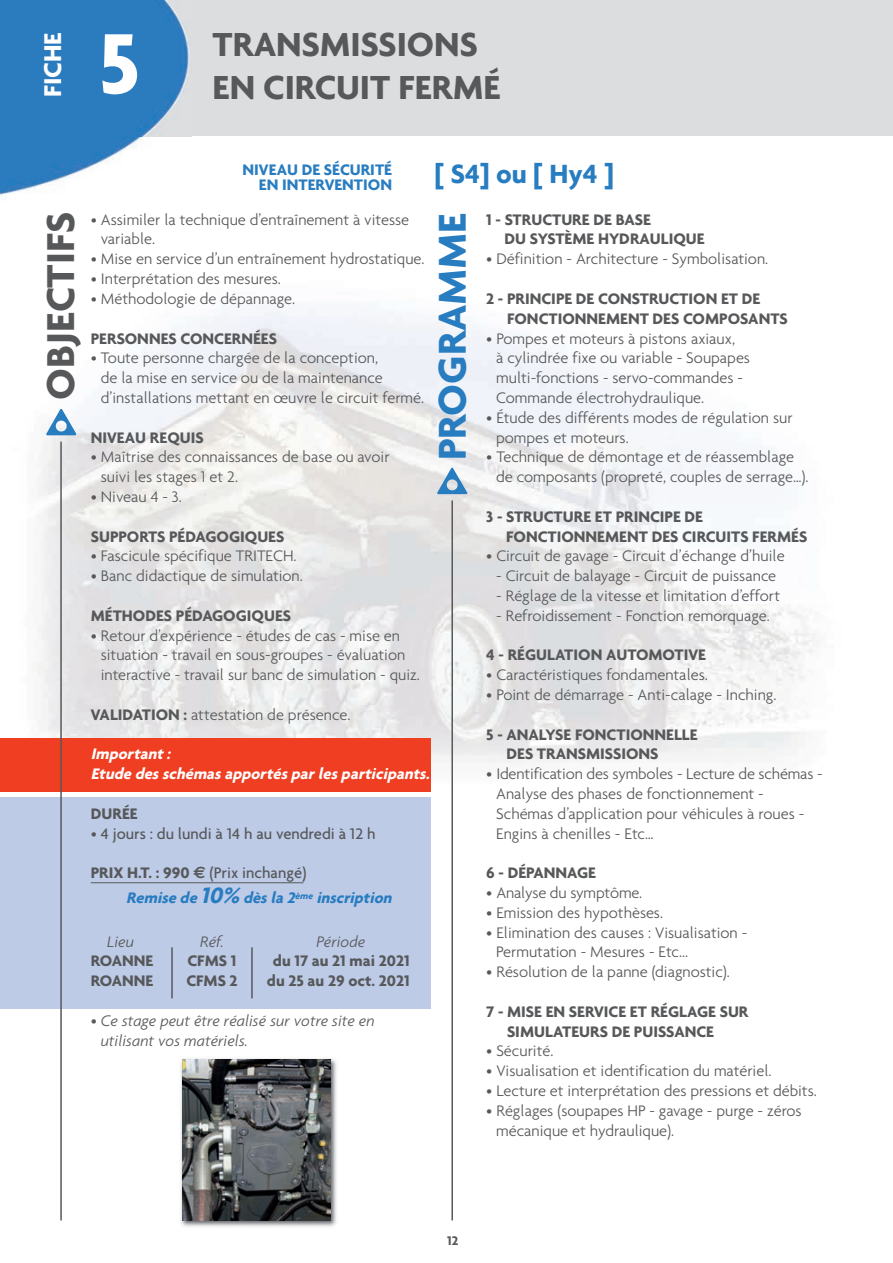
<style>
.page{position:relative;width:893px;height:1263px;background:#fff}
.page>*{position:absolute;margin:0;border:0;box-sizing:border-box;transform-origin:0 0}
.t1{font:700 92.1px "Agenda";color:#fff}
.t2{font:700 42px "Agenda";color:#57585a}
.t3{font:700 42px "Agenda";color:#287cc0}
.t4{font:700 36px/43.2px "Agenda";color:#57585a}
.t5{font:700 28.5px "Agenda";color:#287cc0}
.t6{font:700 26.25px "Agenda";color:#fff}
.t7{font:300 16.5px/19.8px "Agenda";color:#57585a}
.t8{font:700 16.5px/19.8px "Agenda";color:#57585a}
.t9{font:italic 300 16.5px/19.8px "Agenda";color:#57585a}
.t10{font:italic 700 16.5px/25.2px "Agenda";color:#287cc0}
.t11{font:italic 700 16.5px/19.8px "Agenda";color:#fff}
.t12{font:500 16.5px "Agenda";color:#57585a}
.t13{font:700 16.5px/15px "Agenda";color:#287cc0;text-align:right}
.t14{font:700 13.5px "Agenda";color:#57585a}
.s1{font-weight:700}
.s2{font-weight:300}
.s3{font-style:normal;color:#57585a}
.s4{font-family:"Euro Sans";font-style:normal;color:#57585a}
.s5{font-weight:500;font-style:normal;color:#57585a}
.s6{font-size:24px}
.s7{font-style:normal}
</style>
<div class="page">
<div style="left:0;top:0;width:893px;height:136px;background:#dbddde"></div>
<img style="left:0;top:0;width:191px;height:196px">
<img style="left:0;top:305px;width:816px;height:916px">
<div style="left:0;top:797px;width:431px;height:211px;background:#bdcbe7"></div>
<div style="left:0;top:738px;width:431px;height:54px;background:#ef3e22"></div>
<hr style="left:91px;top:882px;width:212px;height:1px;background:#57585a">
<hr style="left:171px;top:947px;width:2px;height:51px;background:#57585a">
<hr style="left:251px;top:947px;width:2px;height:51px;background:#57585a">
<hr style="left:60px;top:442px;width:2px;height:778px;background:#57585a">
<hr style="left:451px;top:500px;width:2px;height:720px;background:#57585a">
<svg style="left:46px;top:409px;width:30px;height:26px"></svg>
<svg style="left:437px;top:468px;width:30px;height:26px"></svg>
<img style="left:84px;top:1054px;width:351px;height:173px">
<img style="left:182px;top:1060px;width:149px;height:160px">
<h3 class="t6" style="left:37px;top:97px;width:66px;rotate:-90deg">FICHE</h3>
<h1 class="t1" style="left:98px;top:7px;width:43px">5</h1>
<h3 class="t4" style="left:213px;top:21px;width:289px">TRANSMISSIONS<br>EN CIRCUIT FERMÉ</h3>
<p class="t13" style="left:243px;top:162px;width:151px">NIVEAU DE SÉCURITÉ<br>EN INTERVENTION</p>
<h3 class="t5" style="left:435px;top:157px;width:181px">[ S4] ou [ Hy4 ]</h3>
<p class="t7" style="left:101px;top:209px;width:310px;text-indent:-10px">• Assimiler la technique d’entraînement à vitesse variable.</p>
<p class="t7" style="left:91px;top:249px;width:335px">• Mise en service d’un entraînement hydrostatique.</p>
<p class="t7" style="left:91px;top:268px;width:192px">• Interprétation des mesures.</p>
<p class="t7" style="left:91px;top:288px;width:206px">• Méthodologie de dépannage.</p>
<p class="t8" style="left:91px;top:328px;width:188px">PERSONNES CONCERNÉES</p>
<p class="t7" style="left:101px;top:348px;width:325px;text-indent:-10px">• Toute personne chargée de la conception,<br>de la mise en service ou de la maintenance d’installations mettant en œuvre le circuit fermé.</p>
<p class="t8" style="left:91px;top:427px;width:114px">NIVEAU REQUIS</p>
<p class="t7" style="left:101px;top:447px;width:290px;text-indent:-10px">• Maîtrise des connaissances de base ou avoir suivi les stages 1 et 2.</p>
<p class="t7" style="left:91px;top:486px;width:93px">• Niveau 4 - 3.</p>
<p class="t8" style="left:91px;top:526px;width:195px">SUPPORTS PÉDAGOGIQUES</p>
<p class="t7" style="left:91px;top:546px;width:207px">• Fascicule spécifique TRITECH.</p>
<p class="t7" style="left:91px;top:565px;width:214px">• Banc didactique de simulation.</p>
<p class="t8" style="left:91px;top:605px;width:202px">MÉTHODES PÉDAGOGIQUES</p>
<p class="t7" style="left:101px;top:625px;width:321px;text-indent:-10px">• Retour d’expérience - études de cas - mise en situation - travail en sous-groupes - évaluation interactive - travail sur banc de simulation - quiz.</p>
<p class="t7" style="left:91px;top:704px;width:261px"><span class="s1">VALIDATION :</span> attestation de présence.</p>
<p class="t11" style="left:91px;top:744px;width:343px">Important :<br>Etude des schémas apportés par les participants.</p>
<p class="t8" style="left:91px;top:803px;width:48px">DURÉE</p>
<p class="t12" style="left:91px;top:823px;width:286px"><span class="s2">•</span> 4 jours : du lundi à 14 h au vendredi à 12 h</p>
<p class="t10" style="left:126px;top:860px;width:270px;text-indent:-35px"><span class="s3">PRIX H.T. : 990</span> <span class="s4">€</span> <span class="s5">(Prix inchangé)<br></span>Remise de <span class="s6">10%</span> dès la 2<sup>ème</sup> inscription</p>
<p class="t9" style="left:107px;top:931px;width:28px">Lieu</p>
<p class="t9" style="left:200px;top:931px;width:25px">Réf.</p>
<p class="t9" style="left:316px;top:931px;width:50px">Période</p>
<p class="t8" style="left:91px;top:951px;width:64px">ROANNE</p>
<p class="t8" style="left:188px;top:951px;width:50px">CFMS 1</p>
<p class="t8" style="left:273px;top:951px;width:138px">du 17 au 21 mai 2021</p>
<p class="t8" style="left:91px;top:970px;width:64px">ROANNE</p>
<p class="t8" style="left:186px;top:970px;width:53px">CFMS 2</p>
<p class="t8" style="left:267px;top:970px;width:144px">du 25 au 29 oct. 2021</p>
<p class="t9" style="left:101px;top:1010px;width:275px;text-indent:-10px"><span class="s7">•</span> Ce stage peut être réalisé sur votre site en utilisant vos matériels.</p>
<h2 class="t2" style="left:35px;top:400px;width:189px;rotate:-90deg">OBJECTIFS</h2>
<h2 class="t3" style="left:427px;top:460px;width:249px;rotate:-90deg">PROGRAMME</h2>
<p class="t8" style="left:505px;top:209px;width:202px;text-indent:-18px">1 - STRUCTURE DE BASE<br>DU SYSTÈME HYDRAULIQUE</p>
<p class="t7" style="left:486px;top:249px;width:284px">• Définition - Architecture - Symbolisation.</p>
<p class="t8" style="left:507px;top:288px;width:282px;text-indent:-21px">2 - PRINCIPE DE CONSTRUCTION ET DE<br>FONCTIONNEMENT DES COMPOSANTS</p>
<p class="t7" style="left:496px;top:328px;width:255px;text-indent:-10px">• Pompes et moteurs à pistons axiaux,<br>à cylindrée fixe ou variable - Soupapes multi-fonctions - servo-commandes - Commande électrohydraulique.</p>
<p class="t7" style="left:496px;top:407px;width:298px;text-indent:-10px">• Étude des différents modes de régulation sur pompes et moteurs.</p>
<p class="t7" style="left:496px;top:447px;width:314px;text-indent:-10px">• Technique de démontage et de réassemblage de composants (propreté, couples de serrage…).</p>
<p class="t8" style="left:506px;top:506px;width:303px;text-indent:-20px">3 - STRUCTURE ET PRINCIPE DE<br>FONCTIONNEMENT DES CIRCUITS FERMÉS</p>
<p class="t7" style="left:486px;top:546px;width:300px">• Circuit de gavage - Circuit d’échange d’huile</p>
<p class="t7" style="left:496px;top:565px;width:282px">- Circuit de balayage - Circuit de puissance</p>
<p class="t7" style="left:496px;top:585px;width:285px">- Réglage de la vitesse et limitation d’effort</p>
<p class="t7" style="left:496px;top:605px;width:275px">- Refroidissement - Fonction remorquage.</p>
<p class="t8" style="left:486px;top:645px;width:221px">4 - RÉGULATION AUTOMOTIVE</p>
<p class="t7" style="left:486px;top:664px;width:223px">• Caractéristiques fondamentales.</p>
<p class="t7" style="left:486px;top:684px;width:292px">• Point de démarrage - Anti-calage - Inching.</p>
<p class="t8" style="left:506px;top:724px;width:193px;text-indent:-20px">5 - ANALYSE FONCTIONNELLE<br>DES TRANSMISSIONS</p>
<p class="t7" style="left:496px;top:763px;width:328px;text-indent:-10px">• Identification des symboles - Lecture de schémas - Analyse des phases de fonctionnement - Schémas d’application pour véhicules à roues - Engins à chenilles - Etc…</p>
<p class="t8" style="left:486px;top:862px;width:111px">6 - DÉPANNAGE</p>
<p class="t7" style="left:486px;top:882px;width:158px">• Analyse du symptôme.</p>
<p class="t7" style="left:486px;top:902px;width:178px">• Emission des hypothèses.</p>
<p class="t7" style="left:496px;top:922px;width:253px;text-indent:-10px">• Elimination des causes : Visualisation -<br>Permutation - Mesures - Etc...</p>
<p class="t7" style="left:486px;top:961px;width:245px">• Résolution de la panne (diagnostic).</p>
<p class="t8" style="left:507px;top:1001px;width:243px;text-indent:-21px">7 - MISE EN SERVICE ET RÉGLAGE SUR<br>SIMULATEURS DE PUISSANCE</p>
<p class="t7" style="left:486px;top:1041px;width:69px">• Sécurité.</p>
<p class="t7" style="left:486px;top:1060px;width:287px">• Visualisation et identification du matériel.</p>
<p class="t7" style="left:486px;top:1080px;width:332px">• Lecture et interprétation des pressions et débits.</p>
<p class="t7" style="left:496px;top:1100px;width:307px;text-indent:-10px">• Réglages (soupapes HP - gavage - purge - zéros mécanique et hydraulique).</p>
<p class="t14" style="left:447px;top:1232px;width:13px">12</p>
</div>
